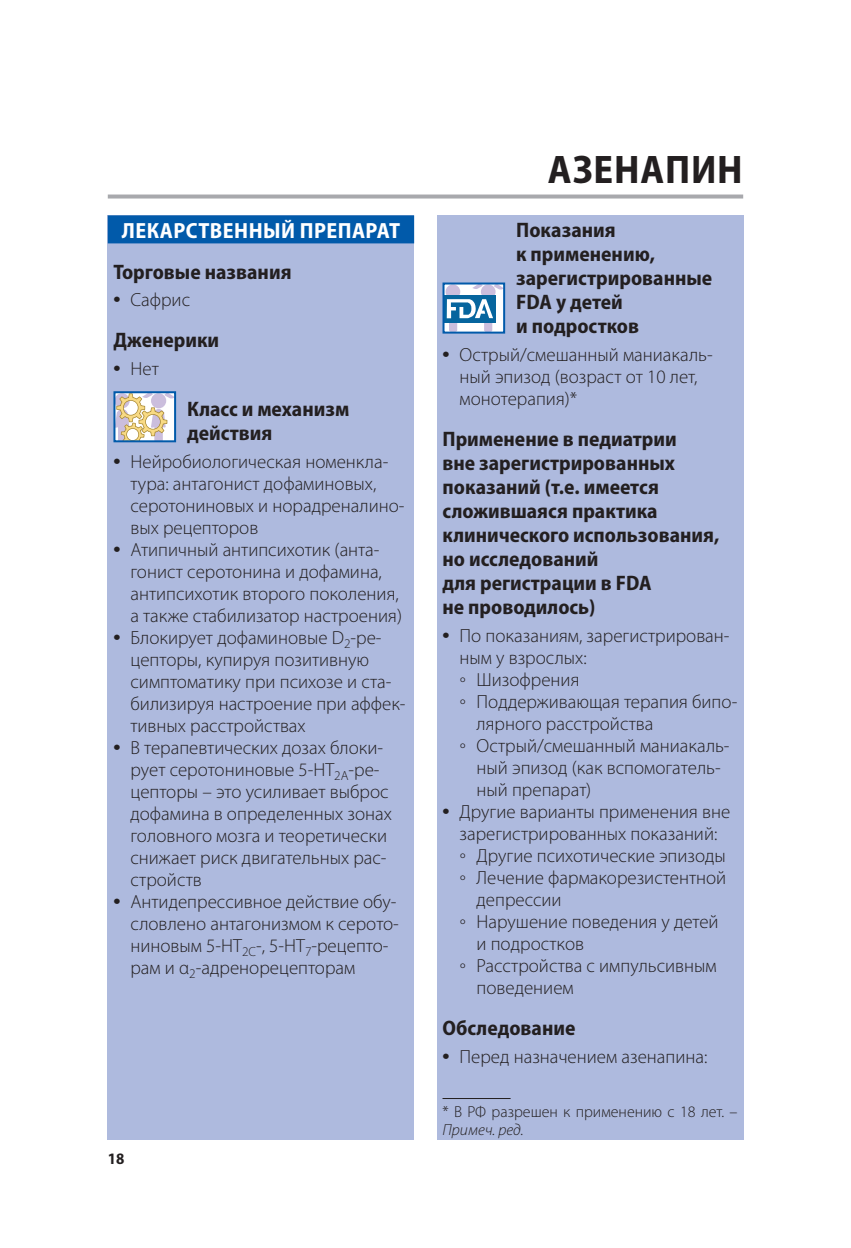
<style>
.page{position:relative;width:851px;height:1248px;background:#fff}
.page>*{position:absolute;margin:0;border:0;box-sizing:border-box;transform-origin:0 0}
.t1{font:700 semi-condensed 40px "Myriad Pro";letter-spacing:.02em;color:#231f20}
.t2{font:700 semi-condensed 22px "Myriad Pro";letter-spacing:.02em;color:#fff}
.t3{font:700 semi-condensed 21px/24px "Myriad Pro";color:#231f20}
.t4{font:300 19px/22px "Myriad Pro";color:#231f20}
.t5{font:300 16px "Myriad Pro";color:#231f20}
.t6{font:italic 300 16px "Myriad Pro";color:#231f20}
.t7{font:700 semi-condensed 16px "Myriad Pro";color:#231f20}
.s1{font-family:"Times New Roman";font-weight:700;font-size:20px}
.s2{font-family:"Times New Roman";font-weight:400}
</style>
<div class="page">
<div style="left:437px;top:215px;width:306px;height:925px;background:#aebade"></div>
<hr style="left:442px;top:1097px;width:68px;height:1px;background:#231f20">
<div style="left:443px;top:283px;width:61px;height:49px;background:#fff"></div>
<div style="left:445px;top:284px;width:15px;height:15px;background:#cbbedd;border-radius:50%"></div>
<div style="left:481px;top:284px;width:14px;height:15px;background:#cbbedd;border-radius:50%"></div>
<svg style="left:472px;top:285px;width:10px;height:5px"></svg>
<svg style="left:493px;top:285px;width:9px;height:5px"></svg>
<div style="left:443px;top:295px;width:52px;height:28px;background:#06659e"></div>
<svg style="left:446px;top:299px;width:47px;height:31px"></svg>
<div style="left:442px;top:282px;width:63px;height:51px;border:2px solid #015aaa"></div>
<div style="left:108px;top:215px;width:306px;height:925px;background:#aebade"></div>
<div style="left:108px;top:215px;width:306px;height:28px;background:#015aaa"></div>
<svg style="left:116px;top:394px;width:57px;height:45px;background:#e4d6c3"></svg>
<div style="left:113px;top:391px;width:63px;height:51px;border:2px solid #015aaa"></div>
<svg style="left:108px;top:194px;width:635px;height:4px;background:#b3b4b7"></svg>
<p class="t2" style="left:122px;top:218px;width:279px">ЛЕКАРСТВЕННЫЙ ПРЕПАРАТ</p>
<p class="t3" style="left:113px;top:260px;width:179px">Торговые названия</p>
<p class="t4" style="left:113px;top:289px;width:78px"><span class="s1">•</span> Сафрис</p>
<p class="t3" style="left:113px;top:329px;width:107px">Дженерики</p>
<p class="t4" style="left:113px;top:357px;width:47px"><span class="s1">•</span> Нет</p>
<p class="t3" style="left:187px;top:397px;width:164px">Класс и механизм действия</p>
<p class="t4" style="left:130px;top:450px;width:275px;text-indent:-17px"><span class="s1">•</span> Нейробиологическая номенкла&shy;тура: антагонист дофаминовых, серотониновых и норадреналино&shy;вых рецепторов</p>
<p class="t4" style="left:130px;top:538px;width:273px;text-indent:-17px"><span class="s1">•</span> Атипичный антипсихотик (анта&shy;гонист серотонина и дофамина, антипсихотик второго поколения, а также стабилизатор настроения)</p>
<p class="t4" style="left:130px;top:626px;width:276px;text-indent:-17px"><span class="s1">•</span> Блокирует дофаминовые D<sub>2</sub>-ре&shy;цепторы, купируя позитивную симптоматику при психозе и ста&shy;билизируя настроение при аффек&shy;тивных расстройствах</p>
<p class="t4" style="left:130px;top:736px;width:263px;text-indent:-17px"><span class="s1">•</span> В терапевтических дозах блоки&shy;рует серотониновые 5-HT<sub>2А</sub>-ре&shy;цепторы – это усиливает выброс дофамина в определенных зонах головного мозга и теоретически снижает риск двигательных рас&shy;стройств</p>
<p class="t4" style="left:130px;top:890px;width:270px;text-indent:-17px"><span class="s1">•</span> Антидепрессивное действие обу&shy;словлено антагонизмом к серото&shy;ниновым 5-HT<sub>2C</sub>-, 5-HT<sub>7</sub>-рецепто&shy;рам и α<sub>2</sub>-адренорецепторам</p>
<p class="t7" style="left:108px;top:1149px;width:18px">18</p>
<h1 class="t1" style="left:547px;top:147px;width:196px">АЗЕНАПИН</h1>
<p class="t3" style="left:516px;top:218px;width:197px">Показания<br>к применению, зарегистрированные<br>FDA у детей<br>и подростков</p>
<p class="t4" style="left:459px;top:343px;width:254px;text-indent:-17px"><span class="s1">•</span> Острый/смешанный маниакаль&shy;ный эпизод (возраст от 10 лет, монотерапия)*</p>
<p class="t3" style="left:442px;top:427px;width:278px">Применение в педиатрии<br>вне зарегистрированных показаний (т.е. имеется сложившаяся практика клинического использования, но исследований<br>для регистрации в FDA<br>не проводилось)</p>
<p class="t4" style="left:442px;top:624px;width:288px"><span class="s1">•</span> По показаниям, зарегистрирован-</p>
<p class="t4" style="left:459px;top:646px;width:129px">ным у взрослых:</p>
<p class="t4" style="left:459px;top:668px;width:121px"><span class="s2">◦</span> Шизофрения</p>
<p class="t4" style="left:459px;top:690px;width:279px"><span class="s2">◦</span> Поддерживающая терапия бипо-</p>
<p class="t4" style="left:476px;top:712px;width:178px">лярного расстройства</p>
<p class="t4" style="left:459px;top:734px;width:271px"><span class="s2">◦</span> Острый/смешанный маниакаль-</p>
<p class="t4" style="left:476px;top:756px;width:245px">ный эпизод (как вспомогатель-</p>
<p class="t4" style="left:476px;top:778px;width:116px">ный препарат)</p>
<p class="t4" style="left:442px;top:800px;width:289px"><span class="s1">•</span> Другие варианты применения вне</p>
<p class="t4" style="left:459px;top:822px;width:259px">зарегистрированных показаний:</p>
<p class="t4" style="left:459px;top:844px;width:268px"><span class="s2">◦</span> Другие психотические эпизоды</p>
<p class="t4" style="left:459px;top:866px;width:268px"><span class="s2">◦</span> Лечение фармакорезистентной</p>
<p class="t4" style="left:476px;top:888px;width:87px">депрессии</p>
<p class="t4" style="left:459px;top:910px;width:260px"><span class="s2">◦</span> Нарушение поведения у детей</p>
<p class="t4" style="left:476px;top:932px;width:109px">и подростков</p>
<p class="t4" style="left:459px;top:954px;width:259px"><span class="s2">◦</span> Расстройства с импульсивным</p>
<p class="t4" style="left:476px;top:976px;width:99px">поведением</p>
<p class="t3" style="left:442px;top:1015px;width:134px">Обследование</p>
<p class="t4" style="left:442px;top:1044px;width:266px"><span class="s1">•</span> Перед назначением азенапина:</p>
<p class="t5" style="left:442px;top:1101px;width:296px">* В РФ разрешен к применению с 18 лет. –</p>
<p class="t6" style="left:442px;top:1119px;width:83px">Примеч. ред.</p>
</div>
